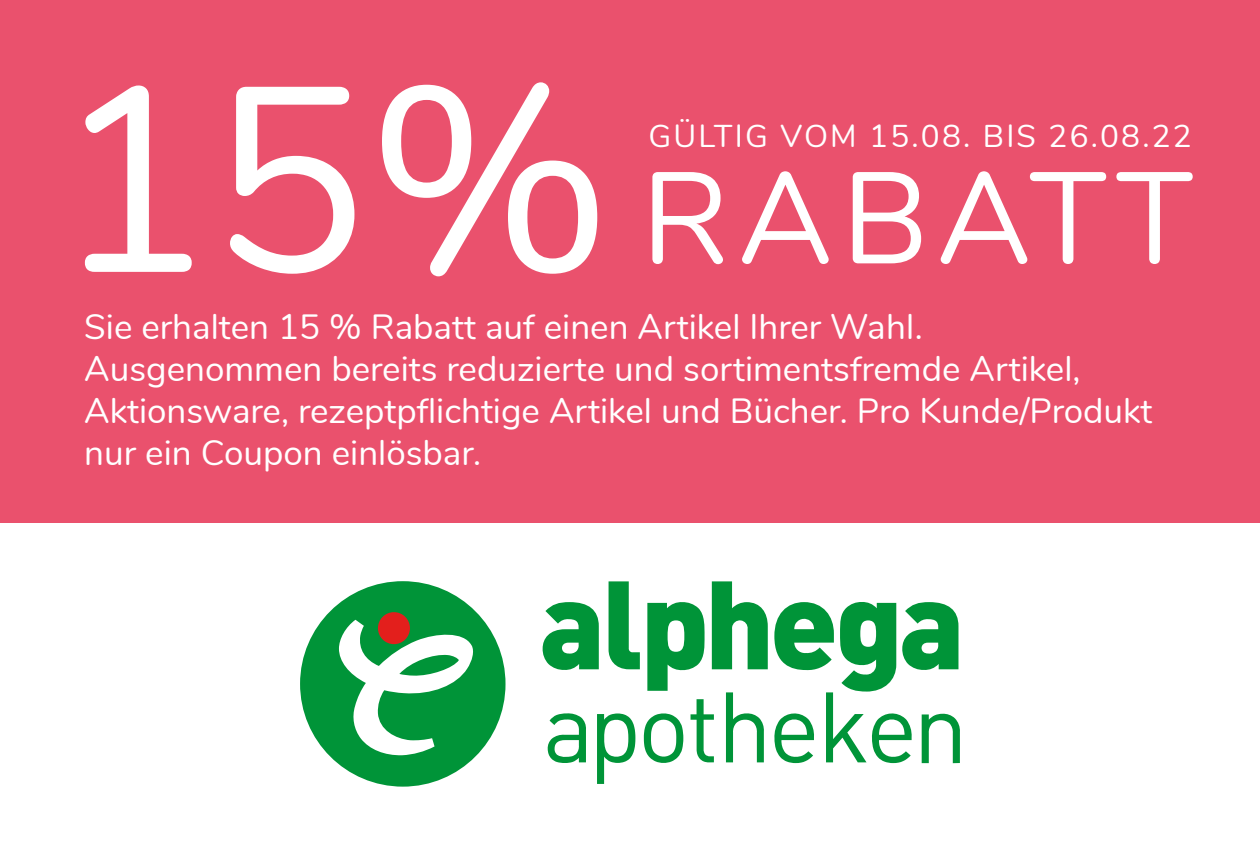
<style>
.page{position:relative;width:1260px;height:847px;background:#fff}
.page>*{position:absolute;margin:0;border:0;box-sizing:border-box;transform-origin:0 0}
.t1{font:129.5px "Nunito";letter-spacing:.065em;color:#fff}
.t2{font:35px/42px "Nunito";color:#fff}
.t3{font:31.5px "Nunito";letter-spacing:.07em;color:#fff}
.s1{font-size:262.5px}
</style>
<div class="page">
<div style="left:0;top:0;width:1260px;height:523px;background:#ea516d"></div>
<div style="left:300px;top:581px;width:206px;height:206px;background:#009438;border-radius:50%"></div>
<svg style="left:339px;top:620px;width:134px;height:136px"></svg>
<div style="left:378px;top:612px;width:32px;height:32px;background:#e31f1c;border-radius:50%"></div>
<svg style="left:542px;top:602px;width:57px;height:68px"></svg>
<svg style="left:609px;top:581px;width:31px;height:88px"></svg>
<svg style="left:647px;top:602px;width:58px;height:89px"></svg>
<svg style="left:712px;top:581px;width:56px;height:88px"></svg>
<svg style="left:548px;top:713px;width:38px;height:50px"></svg>
<svg style="left:597px;top:713px;width:38px;height:71px"></svg>
<svg style="left:644px;top:713px;width:39px;height:50px"></svg>
<svg style="left:691px;top:699px;width:23px;height:63px"></svg>
<svg style="left:726px;top:692px;width:38px;height:70px"></svg>
<svg style="left:774px;top:602px;width:186px;height:161px"></svg>
<h1 class="t1" style="left:53px;top:123px;width:1142px"><span class="s1">15%</span> RABATT</h1>
<p class="t2" style="left:84px;top:303px;width:1070px">Sie erhalten 15 % Rabatt auf einen Artikel Ihrer Wahl.<br>Ausgenommen bereits reduzierte und sortimentsfremde Artikel, Aktionsware, rezeptpflichtige Artikel und Bücher. Pro Kunde/Produkt nur ein Coupon einlösbar.</p>
<p class="t3" style="left:649px;top:113px;width:545px">GÜLTIG VOM 15.08. BIS 26.08.22</p>
</div>
